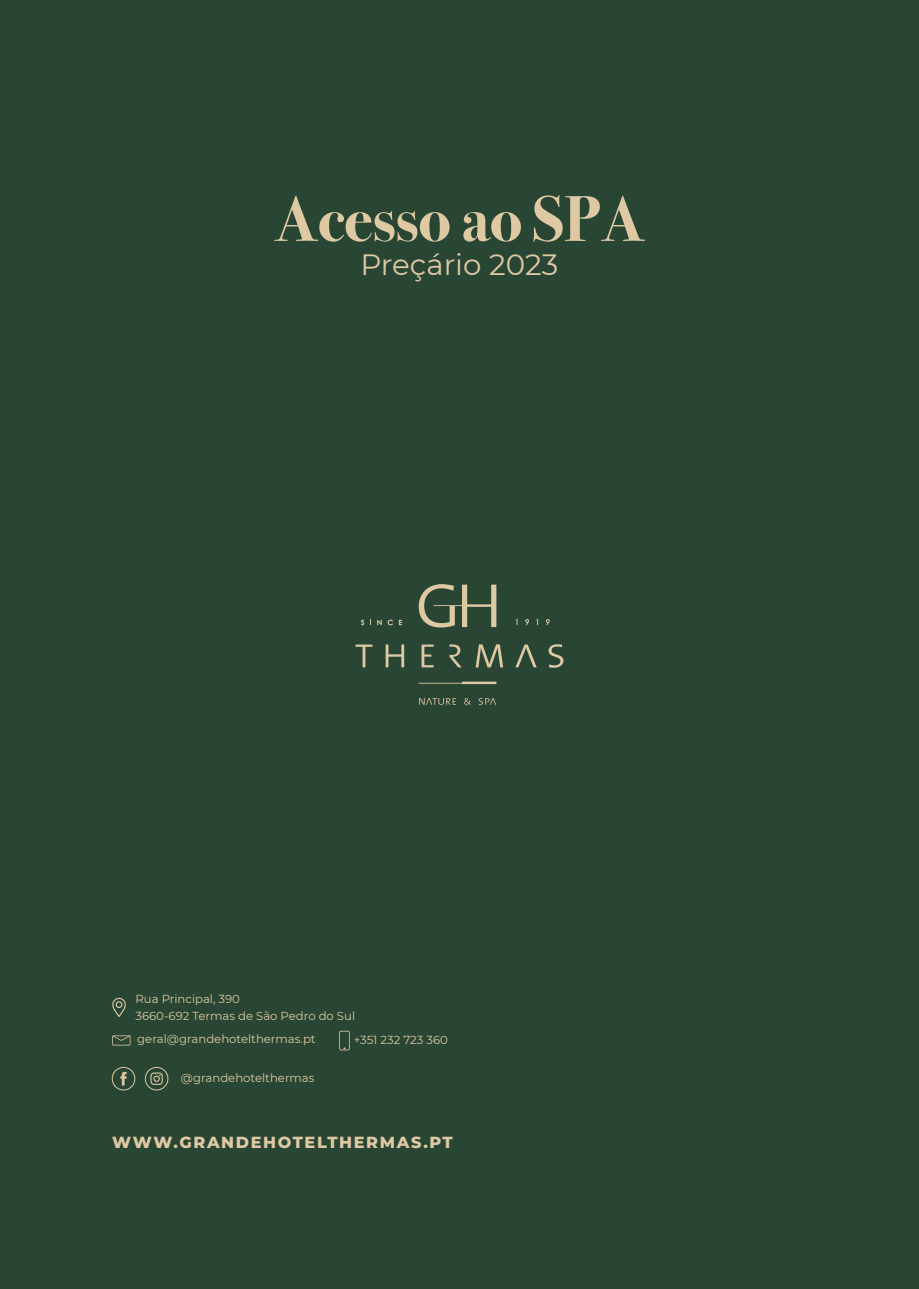
<style>
.page{position:relative;width:919px;height:1289px;background:#fff}
.page>*{position:absolute;margin:0;border:0;box-sizing:border-box;transform-origin:0 0}
.t1{font:700 64.65px "Bodoni Svty Two ITCTT";color:#dec9a3}
.t2{font:29.25px "Montserrat";color:#dec9a3}
.t3{font:800 16.05px "Montserrat";letter-spacing:.1em;color:#dec9a3}
.t4{font:11.7px/16.5px "Montserrat";color:#dec9a3}
</style>
<div class="page">
<div style="left:0;top:0;width:918px;height:1288px;background:#294634"></div>
<svg style="left:361px;top:619px;width:3px;height:6px"></svg>
<svg style="left:377px;top:619px;width:4px;height:6px"></svg>
<svg style="left:387px;top:619px;width:6px;height:6px"></svg>
<svg style="left:399px;top:619px;width:3px;height:6px"></svg>
<svg style="left:525px;top:619px;width:4px;height:6px"></svg>
<svg style="left:546px;top:619px;width:3px;height:6px"></svg>
<svg style="left:418px;top:584px;width:78px;height:43px"></svg>
<svg style="left:475px;top:644px;width:28px;height:23px"></svg>
<svg style="left:355px;top:644px;width:17px;height:23px"></svg>
<svg style="left:385px;top:644px;width:19px;height:23px"></svg>
<svg style="left:449px;top:644px;width:13px;height:23px"></svg>
<svg style="left:515px;top:644px;width:21px;height:23px"></svg>
<svg style="left:421px;top:644px;width:12px;height:23px"></svg>
<svg style="left:548px;top:644px;width:15px;height:23px"></svg>
<svg style="left:418px;top:681px;width:78px;height:3px"></svg>
<svg style="left:478px;top:698px;width:18px;height:6px"></svg>
<svg style="left:464px;top:698px;width:6px;height:6px"></svg>
<svg style="left:419px;top:698px;width:37px;height:6px"></svg>
<svg style="left:339px;top:1030px;width:10px;height:20px"></svg>
<svg style="left:112px;top:1035px;width:18px;height:10px"></svg>
<svg style="left:112px;top:997px;width:14px;height:20px"></svg>
<div style="left:112px;top:1066px;width:23px;height:24px;border:1px solid #dec9a3;border-radius:11px"></div>
<svg style="left:120px;top:1071px;width:7px;height:14px"></svg>
<div style="left:145px;top:1066px;width:23px;height:24px;border:1px solid #dec9a3;border-radius:11px"></div>
<svg style="left:150px;top:1072px;width:13px;height:12px"></svg>
<h1 class="t1" style="left:274px;top:165px;width:372px">Acesso ao SPA</h1>
<h2 class="t2" style="left:360px;top:245px;width:199px">Preçário 2023</h2>
<p class="t4" style="left:135px;top:990px;width:221px">Rua Principal, 390<br>3660-692 Termas de São Pedro do Sul</p>
<p class="t4" style="left:137px;top:1030px;width:180px">geral@grandehotelthermas.pt</p>
<p class="t4" style="left:354px;top:1031px;width:96px">+351 232 723 360</p>
<p class="t4" style="left:181px;top:1069px;width:135px">@grandehotelthermas</p>
<h3 class="t3" style="left:112px;top:1130px;width:342px">WWW.GRANDEHOTELTHERMAS.PT</h3>
</div>
